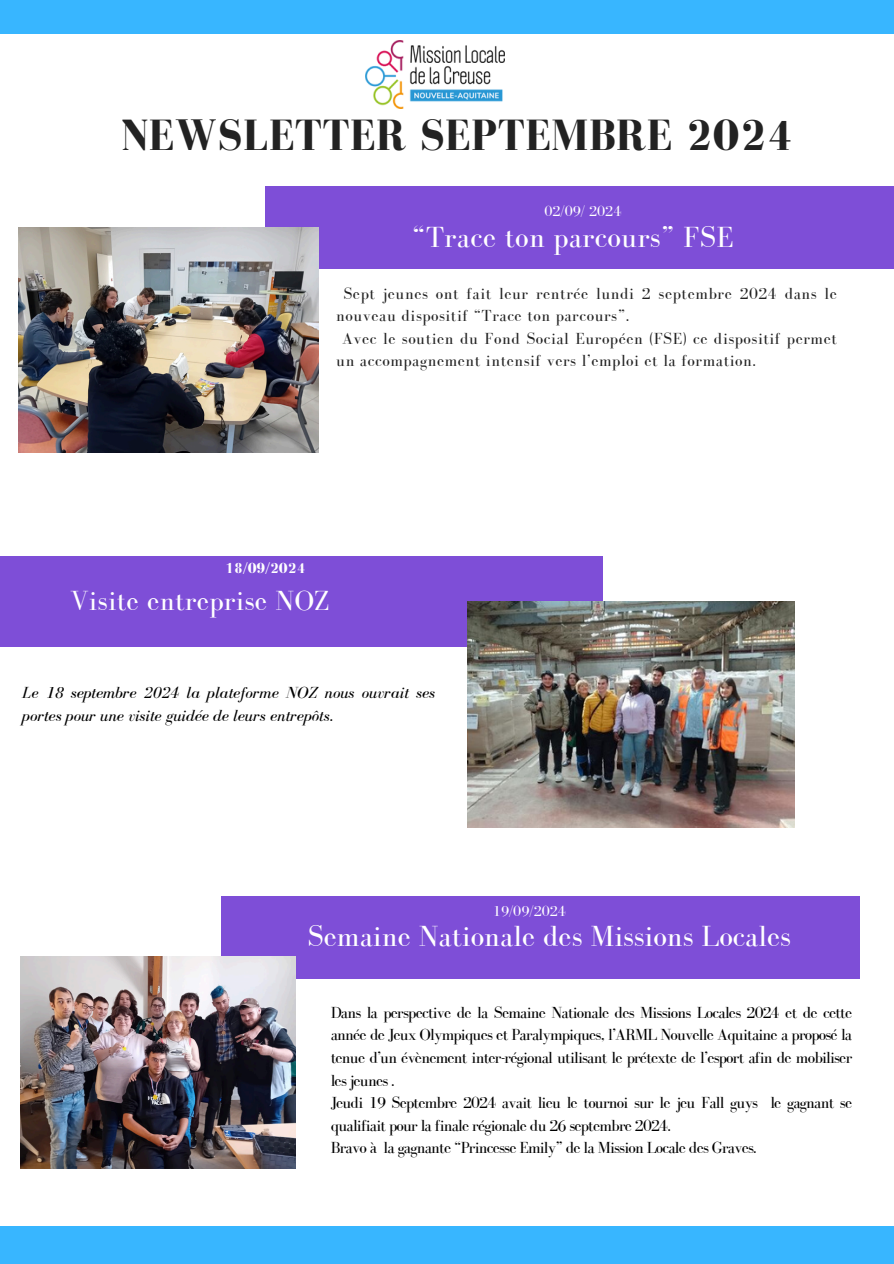
<style>
.page{position:relative;width:894px;height:1264px;background:#fff}
.page>*{position:absolute;margin:0;border:0;box-sizing:border-box;transform-origin:0 0}
.t1{font:700 45px "Bodoni FLF";letter-spacing:.01em;color:#222}
.t2{font:30px "Bodoni FLF";color:#fff}
.t3{font:28.5px "Bodoni FLF";letter-spacing:.01em;color:#fff}
.t4{font:16.5px/22.5px "Bodoni FLF";letter-spacing:-.045em;color:#000;text-align:justify}
.t5{font:16.5px/22.5px "Bodoni FLF";letter-spacing:.035em;color:#222}
.t6{font:italic 16.5px/22.5px "Bodoni FLF";color:#000}
.t7{font:15px "Bodoni FLF";color:#fff}
.t8{font:700 15px "Bodoni FLF";color:#fff}
</style>
<div class="page">
<div style="left:0;top:1225px;width:893px;height:38px;background:#38b6ff"></div>
<div style="left:0;top:0;width:893px;height:33px;background:#38b6ff"></div>
<img style="left:365px;top:41px;width:140px;height:67px">
<div style="left:265px;top:186px;width:628px;height:83px;background:#7e4ed7"></div>
<div style="left:0;top:555px;width:603px;height:91px;background:#7e4ed7"></div>
<div style="left:221px;top:896px;width:638px;height:83px;background:#7e4ed7"></div>
<img style="left:18px;top:227px;width:301px;height:225px">
<img style="left:467px;top:601px;width:327px;height:226px">
<img style="left:20px;top:956px;width:275px;height:212px">
<p class="t1" style="left:121px;top:110px;width:673px">NEWSLETTER SEPTEMBRE 2024</p>
<p class="t7" style="left:544px;top:203px;width:78px">02/09/ 2024</p>
<p class="t2" style="left:412px;top:221px;width:323px">“Trace ton parcours” FSE</p>
<p class="t5" style="left:336px;top:282px;width:502px;text-indent:7px">Sept jeunes ont fait leur rentrée lundi 2 septembre 2024 dans le nouveau dispositif “Trace ton parcours”.</p>
<p class="t5" style="left:336px;top:327px;width:502px;text-indent:6px">Avec le soutien du Fond Social Européen (FSE) ce dispositif permet un accompagnement intensif vers l’emploi et la formation.</p>
<p class="t8" style="left:225px;top:560px;width:82px">18/09/2024</p>
<p class="t3" style="left:71px;top:584px;width:260px">Visite entreprise NOZ</p>
<h2 class="t6" style="left:22px;top:681px;width:414px">Le 18 septembre 2024 la plateforme NOZ nous ouvrait ses portes pour une visite guidée de leurs entrepôts.</h2>
<p class="t7" style="left:493px;top:902px;width:74px">19/09/2024</p>
<p class="t2" style="left:307px;top:920px;width:484px">Semaine Nationale des Missions Locales</p>
<p class="t4" style="left:330px;top:1001px;width:523px">Dans la perspective de la Semaine Nationale des Missions Locales 2024 et de cette année de Jeux Olympiques et Paralympiques, l’ARML Nouvelle Aquitaine a proposé la tenue d’un évènement inter-régional utilisant le prétexte de l’esport afin de mobiliser les jeunes .</p>
<h2 class="t4" style="left:330px;top:1091px;width:523px">Jeudi 19 Septembre 2024 avait lieu le tournoi sur le jeu Fall guys le gagnant se qualifiait pour la finale régionale du 26 septembre 2024.</h2>
<p class="t4" style="left:330px;top:1136px;width:427px">Bravo à la gagnante “Princesse Emily” de la Mission Locale des Graves.</p>
</div>
